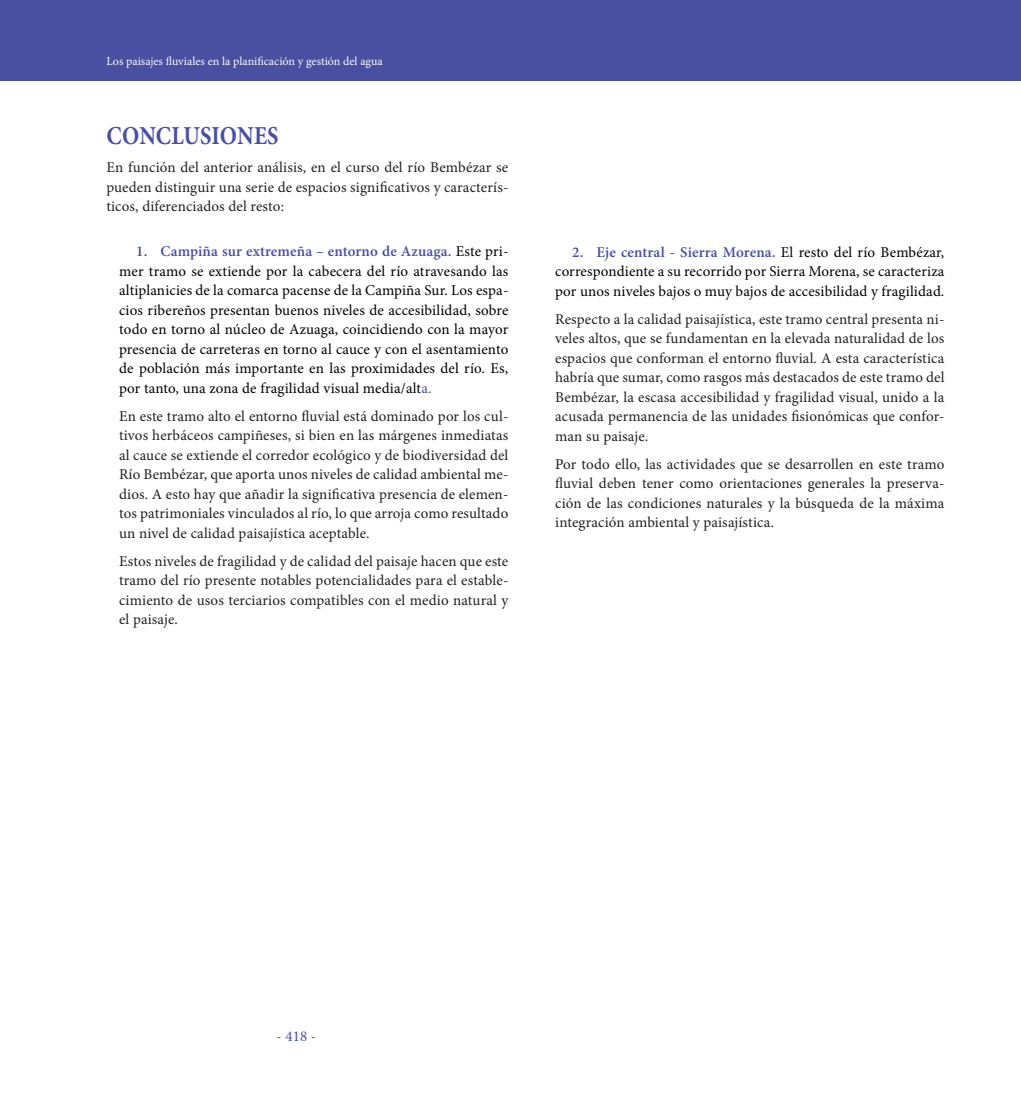
<style>
.page{position:relative;width:1021px;height:1106px;background:#fff}
.page>*{position:absolute;margin:0;border:0;box-sizing:border-box;transform-origin:0 0}
.Nivel_3_Fichas2{font:700 25.8px "Minion Pro";color:#494fa1;scale:.87 1}
.Parrafos{font:15px/19.5px "Minion Pro";letter-spacing:.01em;color:#231f20;text-align:justify}
.t1{font:15px/19.5px "Minion Pro";letter-spacing:.01em;color:#000;text-align:justify}
.t2{font:15px "Minion Pro";color:#494fa1}
.t3{font:12px "Minion Pro";color:#f9fcfe}
.s1{font-weight:600;color:#494fa1}
.s2{color:#494fa1}
</style>
<div class="page">
<div style="left:0;top:0;width:1020px;height:81px;background:#494fa1"></div>
<p class="t3" style="left:106px;top:53px;width:278px">Los paisajes fluviales en la planificación y gestión del agua</p>
<p class="Nivel_3_Fichas2" style="left:106px;top:117px;width:199px">CONCLUSIONES</p>
<p class="Parrafos" style="left:106px;top:157px;width:403px">En función del anterior análisis, en el curso del río Bembézar se pueden distinguir una serie de espacios significativos y caracterís&shy;ticos, diferenciados del resto:</p>
<p class="t1" style="left:119px;top:241px;width:391px;text-indent:17px"><span class="s1">1. Campiña sur extremeña – entorno de Azuaga.</span> Este pri&shy;mer tramo se extiende por la cabecera del río atravesando las altiplanicies de la comarca pacense de la Campiña Sur. Los espa&shy;cios ribereños presentan buenos niveles de accesibilidad, sobre todo en torno al núcleo de Azuaga, coincidiendo con la mayor presencia de carreteras en torno al cauce y con el asentamiento de población más importante en las proximidades del río. Es, por tanto, una zona de fragilidad visual media/alt<span class="s2">a.</span></p>
<p class="Parrafos" style="left:119px;top:406px;width:391px">En este tramo alto el entorno fluvial está dominado por los cul&shy;tivos herbáceos campiñeses, si bien en las márgenes inmediatas al cauce se extiende el corredor ecológico y de biodiversidad del Río Bembézar, que aporta unos niveles de calidad ambiental me&shy;dios. A esto hay que añadir la significativa presencia de elemen&shy;tos patrimoniales vinculados al río, lo que arroja como resultado un nivel de calidad paisajística aceptable.</p>
<p class="Parrafos" style="left:119px;top:551px;width:391px">Estos niveles de fragilidad y de calidad del paisaje hacen que este tramo del río presente notables potencialidades para el estable&shy;cimiento de usos terciarios compatibles con el medio natural y el paisaje.</p>
<p class="t1" style="left:555px;top:242px;width:391px;text-indent:17px"><span class="s1">2. Eje central - Sierra Morena.</span> El resto del río Bembézar, correspondiente a su recorrido por Sierra Morena, se caracteriza por unos niveles bajos o muy bajos de accesibilidad y fragilidad.</p>
<p class="Parrafos" style="left:555px;top:309px;width:391px">Respecto a la calidad paisajística, este tramo central presenta ni&shy;veles altos, que se fundamentan en la elevada naturalidad de los espacios que conforman el entorno fluvial. A esta característica habría que sumar, como rasgos más destacados de este tramo del Bembézar, la escasa accesibilidad y fragilidad visual, unido a la acusada permanencia de las unidades fisionómicas que confor&shy;man su paisaje.</p>
<p class="Parrafos" style="left:555px;top:454px;width:391px">Por todo ello, las actividades que se desarrollen en este tramo fluvial deben tener como orientaciones generales la preserva&shy;ción de las condiciones naturales y la búsqueda de la máxima integración ambiental y paisajística.</p>
<p class="t2" style="left:276px;top:1026px;width:41px">- 418 -</p>
</div>
